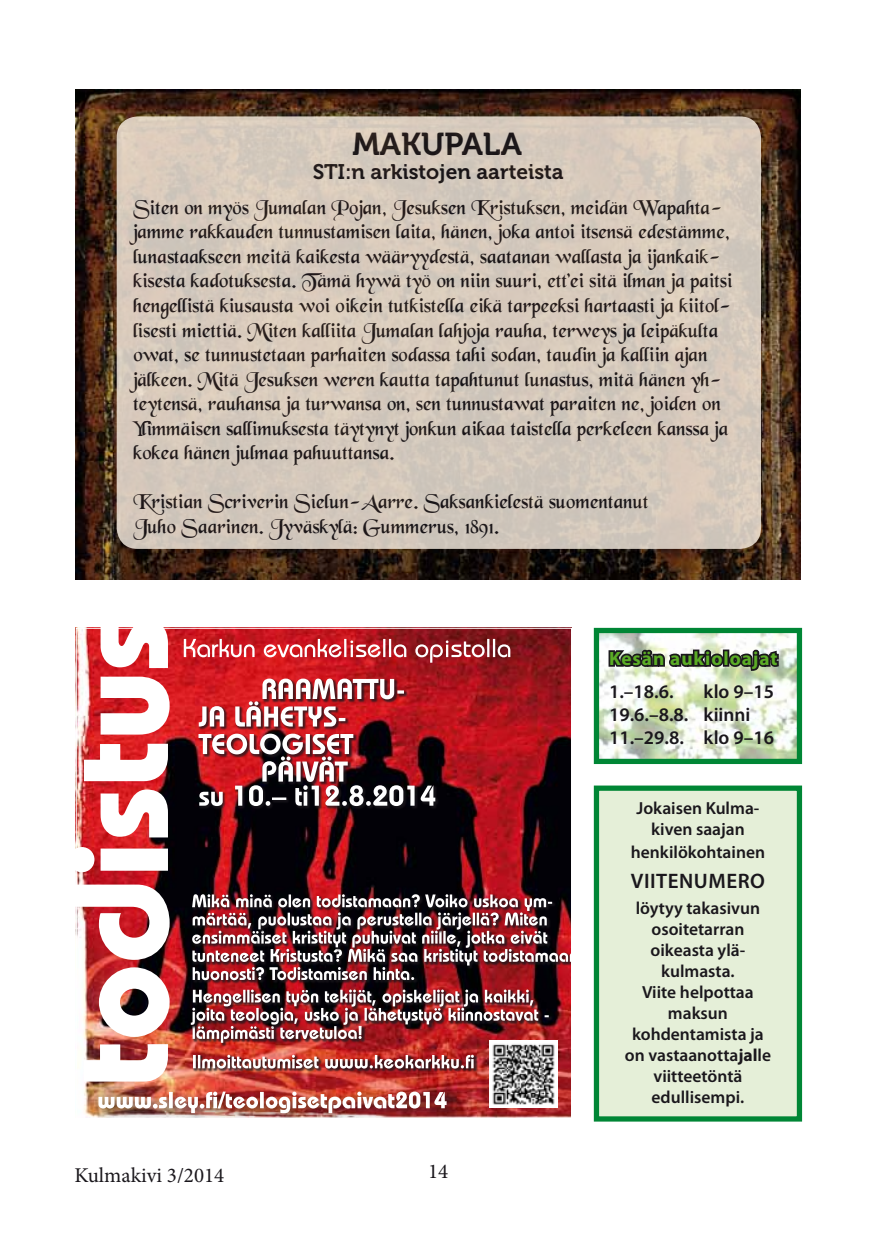
<style>
.page{position:relative;width:874px;height:1241px;background:#fff}
.page>*{position:absolute;margin:0;border:0;box-sizing:border-box;transform-origin:0 0}
.t1{font:31.5px "Museo 700";color:#1a171c}
.t2{font:21px/24.5px "Black Chancery";color:#1a171c}
.t3{font:21px "Museo 700";color:#1a171c}
.t4{font:21px "Minion Pro";color:#1a171c}
.t5{font:600 21px "Myriad Pro";letter-spacing:.025em;color:#1a171c}
.t6{font:600 19.25px/23.1px "Myriad Pro";color:#1a171c}
.t7{font:700 19.25px "Myriad Pro";letter-spacing:.05em;color:#5bac26}
.t8{font:600 17.5px/21px "Myriad Pro";color:#1a171c;text-align:center}
.s1{font-weight:700}
</style>
<div class="page">
<img style="left:76px;top:89px;width:724px;height:490px">
<div style="left:117px;top:116px;width:643px;height:433px;background:#d6c9bc;border-radius:21px"></div>
<img style="left:76px;top:627px;width:495px;height:489px">
<div style="left:596px;top:788px;width:203px;height:330px;background:#e5efd8"></div>
<div style="left:593px;top:785px;width:208px;height:336px;border:5px solid #008635"></div>
<img style="left:599px;top:633px;width:196px;height:125px">
<div style="left:593px;top:627px;width:208px;height:137px;border:5px solid #008635"></div>
<svg style="left:606px;top:627px;width:174px;height:98px"></svg>
<h1 class="t1" style="left:352px;top:126px;width:171px">MAKUPALA</h1>
<p class="t3" style="left:312px;top:160px;width:252px">STI:n arkistojen aarteista</p>
<p class="t2" style="left:133px;top:196px;width:600px">Siten on myös Jumalan Pojan, Jesuksen Kristuksen, meidän Wapahta&shy;jamme rakkauden tunnustamisen laita, hänen, joka antoi itsensä edestämme, lunastaakseen meitä kaikesta wääryydestä, saatanan wallasta ja ijankaik&shy;kisesta kadotuksesta. Tämä hywä työ on niin suuri, ett’ei sitä ilman ja paitsi hengellistä kiusausta woi oikein tutkistella eikä tarpeeksi hartaasti ja kiitol&shy;lisesti miettiä. Miten kalliita Jumalan lahjoja rauha, terweys ja leipäkulta owat, se tunnustetaan parhaiten sodassa tahi sodan, taudin ja kalliin ajan jälkeen. Mitä Jesuksen weren kautta tapahtunut lunastus, mitä hänen yh&shy;teytensä, rauhansa ja turwansa on, sen tunnustawat paraiten ne, joiden on Ylimmäisen sallimuksesta täytynyt jonkun aikaa taistella perkeleen kanssa ja kokea hänen julmaa pahuuttansa.</p>
<p class="t2" style="left:133px;top:491px;width:516px">Kristian Scriverin Sielun-Aarre. Saksankielestä suomentanut<br>Juho Saarinen. Jyväskylä: Gummerus, 1891.</p>
<p class="t7" style="left:608px;top:645px;width:170px">Kesän aukioloajat</p>
<p class="t6" style="left:608px;top:679px;width:66px">1.–18.6.</p>
<p class="t6" style="left:608px;top:679px;width:166px;text-indent:94px">klo 9–15<br>19.6.–8.8. kiinni<br>11.–29.8. klo 9–16</p>
<p class="t4" style="left:74px;top:1161px;width:151px">Kulmakivi 3/2014</p>
<p class="t4" style="left:428px;top:1156px;width:22px">14</p>
<p class="t8" style="left:636px;top:796px;width:124px">Jokaisen Kulma&shy;kiven saajan</p>
<p class="t8" style="left:630px;top:841px;width:136px">henkilökohtainen</p>
<p class="t5" style="left:630px;top:867px;width:135px">VIITENUMERO</p>
<p class="t8" style="left:624px;top:897px;width:148px">löytyy takasivun osoitetarran oikeasta ylä&shy;kulmasta.<br>Viite helpottaa maksun kohdentamista ja on vastaanotta<span class="s1">jal</span>le viitteetöntä edullisempi.</p>
</div>
